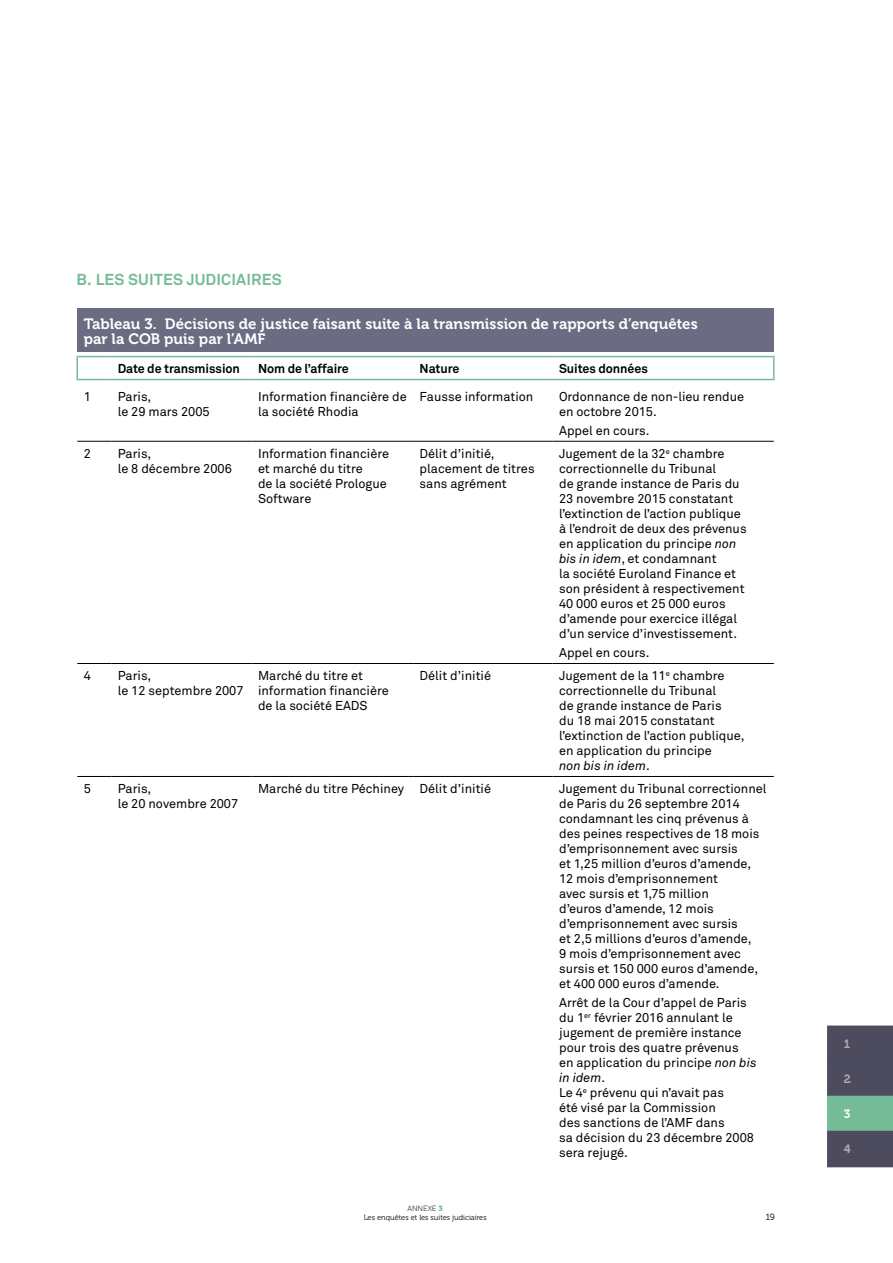
<style>
.page{position:relative;width:893px;height:1263px;background:#fff}
.page>*{position:absolute;margin:0;border:0;box-sizing:border-box;transform-origin:0 0}
.t1{font:700 15.75px "Akkurat";letter-spacing:.01em;color:#75bb97}
.t2{font:15px/15px "Museo 700";letter-spacing:.005em;color:#fff}
.t3{font:12.75px/15px "Akkurat";color:#000}
.t4{font:700 12.75px "Akkurat";letter-spacing:-.005em;color:#000}
.t5{font:12px "Museo 700";color:#b0abb5}
.t6{font:12px "Museo 700";color:#fff}
.t7{font:9px "Museo 300";color:#000}
.t8{font:7.5px "Museo 300";color:#000}
.t9{font:300 7.5px "Akkurat";color:#000}
.s1{font-style:italic}
.s2{font-family:"Museo Slab 900";font-weight:400;color:#75bb97}
</style>
<div class="page">
<svg style="left:827px;top:1025px;width:66px;height:142px;background:#57676c"></svg>
<div style="left:77px;top:309px;width:697px;height:43px;background:#6b6c82"></div>
<hr style="left:77px;top:441px;width:34px;height:1px;background:#000">
<hr style="left:111px;top:441px;width:141px;height:1px;background:#000">
<hr style="left:252px;top:441px;width:161px;height:1px;background:#000">
<hr style="left:413px;top:441px;width:140px;height:1px;background:#000">
<hr style="left:553px;top:441px;width:221px;height:1px;background:#000">
<hr style="left:77px;top:356px;width:34px;height:1px;background:#75bb97">
<svg style="left:77px;top:357px;width:1px;height:22px"></svg>
<hr style="left:111px;top:356px;width:141px;height:1px;background:#75bb97">
<hr style="left:252px;top:356px;width:161px;height:1px;background:#75bb97">
<hr style="left:413px;top:356px;width:140px;height:1px;background:#75bb97">
<hr style="left:553px;top:356px;width:222px;height:1px;background:#75bb97">
<hr style="left:773px;top:357px;width:2px;height:22px;background:#75bb97">
<hr style="left:77px;top:379px;width:34px;height:1px;background:#75bb97">
<hr style="left:111px;top:379px;width:141px;height:1px;background:#75bb97">
<hr style="left:252px;top:379px;width:161px;height:1px;background:#75bb97">
<hr style="left:413px;top:379px;width:140px;height:1px;background:#75bb97">
<hr style="left:553px;top:379px;width:222px;height:1px;background:#75bb97">
<hr style="left:77px;top:663px;width:34px;height:1px;background:#000">
<hr style="left:111px;top:663px;width:141px;height:1px;background:#000">
<hr style="left:252px;top:663px;width:161px;height:1px;background:#000">
<hr style="left:413px;top:663px;width:140px;height:1px;background:#000">
<hr style="left:553px;top:663px;width:221px;height:1px;background:#000">
<hr style="left:77px;top:776px;width:34px;height:1px;background:#000">
<hr style="left:111px;top:776px;width:141px;height:1px;background:#000">
<hr style="left:252px;top:776px;width:161px;height:1px;background:#000">
<hr style="left:413px;top:776px;width:140px;height:1px;background:#000">
<hr style="left:553px;top:776px;width:221px;height:1px;background:#000">
<p class="t1" style="left:77px;top:270px;width:207px">B. LES SUITES JUDICIAIRES</p>
<p class="t2" style="left:84px;top:316px;width:615px">Tableau 3. Décisions de justice faisant suite à la transmission de rapports d’enquêtes par la COB puis par l’AMF</p>
<p class="t4" style="left:118px;top:361px;width:124px">Date de transmission</p>
<p class="t4" style="left:258px;top:361px;width:92px">Nom de l’affaire</p>
<p class="t4" style="left:420px;top:361px;width:41px">Nature</p>
<p class="t4" style="left:559px;top:361px;width:90px">Suites données</p>
<p class="t3" style="left:84px;top:388px;width:9px">1</p>
<p class="t3" style="left:118px;top:388px;width:94px">Paris,<br>le 29 mars 2005</p>
<p class="t3" style="left:258px;top:388px;width:150px">Information financière de la société Rhodia</p>
<p class="t3" style="left:420px;top:388px;width:115px">Fausse information</p>
<p class="t3" style="left:559px;top:388px;width:187px">Ordonnance de non-lieu rendue en octobre 2015.</p>
<p class="t3" style="left:559px;top:423px;width:92px">Appel en cours.</p>
<p class="t3" style="left:84px;top:446px;width:9px">2</p>
<p class="t3" style="left:118px;top:446px;width:116px">Paris,<br>le 8 décembre 2006</p>
<p class="t3" style="left:258px;top:446px;width:133px">Information financière et marché du titre<br>de la société Prologue<br>Software</p>
<p class="t3" style="left:420px;top:446px;width:117px">Délit d’initié, placement de titres sans agrément</p>
<p class="t3" style="left:559px;top:446px;width:189px">Jugement de la 32<sup>e</sup> chambre correctionnelle du Tribunal<br>de grande instance de Paris du<br>23 novembre 2015 constatant l’extinction de l’action publique à l’endroit de deux des prévenus en application du principe <span class="s1">non bis in idem</span>, et condamnant<br>la société Euroland Finance et son président à respectivement<br>40 000 euros et 25 000 euros d’amende pour exercice illégal d’un service d’investissement.</p>
<p class="t3" style="left:559px;top:645px;width:92px">Appel en cours.</p>
<p class="t3" style="left:84px;top:668px;width:9px">4</p>
<p class="t3" style="left:118px;top:668px;width:127px">Paris,<br>le 12 septembre 2007</p>
<p class="t3" style="left:258px;top:668px;width:132px">Marché du titre et information financière de la société EADS</p>
<p class="t3" style="left:420px;top:668px;width:73px">Délit d’initié</p>
<p class="t3" style="left:559px;top:668px;width:187px">Jugement de la 11<sup>e</sup> chambre correctionnelle du Tribunal<br>de grande instance de Paris<br>du 18 mai 2015 constatant l’extinction de l’action publique, en application du principe<br><span class="s1">non bis in idem</span>.</p>
<p class="t3" style="left:84px;top:781px;width:9px">5</p>
<p class="t3" style="left:118px;top:781px;width:122px">Paris,<br>le 20 novembre 2007</p>
<p class="t3" style="left:258px;top:781px;width:235px">Marché du titre Péchiney Délit d’initié</p>
<p class="t3" style="left:559px;top:781px;width:209px">Jugement du Tribunal correctionnel de Paris du 26 septembre 2014 condamnant les cinq prévenus à des peines respectives de 18 mois d’emprisonnement avec sursis<br>et 1,25 million d’euros d’amende,<br>12 mois d’emprisonnement<br>avec sursis et 1,75 million<br>d’euros d’amende, 12 mois d’emprisonnement avec sursis<br>et 2,5 millions d’euros d’amende,<br>9 mois d’emprisonnement avec sursis et 150 000 euros d’amende, et 400 000 euros d’amende.</p>
<p class="t3" style="left:559px;top:995px;width:199px">Arrêt de la Cour d’appel de Paris du 1<sup>er</sup> février 2016 annulant le jugement de première instance pour trois des quatre prévenus<br>en application du principe <span class="s1">non bis in idem</span>.<br>Le 4<sup>e</sup> prévenu qui n’avait pas<br>été visé par la Commission<br>des sanctions de l’AMF dans<br>sa décision du 23 décembre 2008 sera rejugé.</p>
<p class="t9" style="left:407px;top:1204px;width:37px">ANNEXE <span class="s2">3</span></p>
<p class="t8" style="left:364px;top:1213px;width:124px">Les enquêtes et les suites judiciaires</p>
<p class="t7" style="left:766px;top:1212px;width:11px">19</p>
<p class="t5" style="left:844px;top:1037px;width:8px">1</p>
<p class="t5" style="left:844px;top:1072px;width:8px">2</p>
<p class="t6" style="left:844px;top:1107px;width:8px">3</p>
<p class="t5" style="left:844px;top:1142px;width:9px">4</p>
</div>
